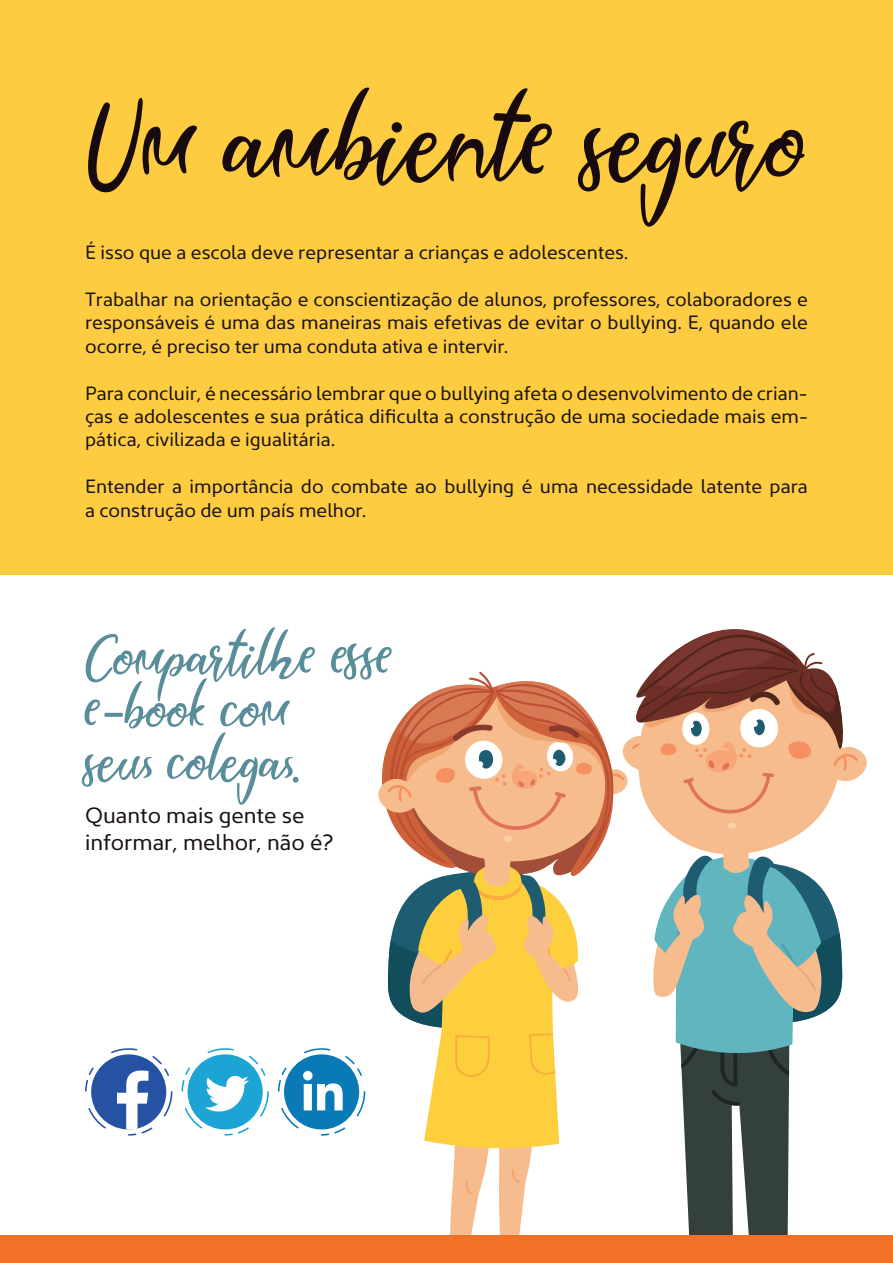
<style>
.page{position:relative;width:893px;height:1263px;background:#fff}
.page>*{position:absolute;margin:0;border:0;box-sizing:border-box;transform-origin:0 0}
.t1{font:117.15px "Visually";color:#180b0f}
.t2{font:60px/52.5px "Visually";color:#5a8d9a}
.t3{font:22.5px/27px "Kyrial Sans Pro";color:#191312}
.t4{font:19.5px/23.4px "Kyrial Sans Pro";color:#191312;text-align:justify}
</style>
<div class="page">
<svg style="left:378px;top:629px;width:489px;height:606px"></svg>
<div style="left:0;top:0;width:893px;height:574px;background:#fecc41"></div>
<div style="left:0;top:1235px;width:893px;height:28px;background:#f37126"></div>
<svg style="left:85px;top:1048px;width:87px;height:87px"></svg>
<svg style="left:181px;top:1048px;width:88px;height:87px"></svg>
<svg style="left:278px;top:1048px;width:87px;height:87px"></svg>
<h1 class="t1" style="left:85px;top:56px;width:726px">Um ambiente seguro</h1>
<p class="t4" style="left:85px;top:240px;width:545px">É isso que a escola deve representar a crianças e adolescentes.</p>
<p class="t4" style="left:85px;top:286px;width:724px">Trabalhar na orientação e conscientização de alunos, professores, colaboradores e responsáveis é uma das maneiras mais efetivas de evitar o bullying. E, quando ele ocorre, é preciso ter uma conduta ativa e intervir.</p>
<p class="t4" style="left:85px;top:380px;width:724px">Para concluir, é necessário lembrar que o bullying afeta o desenvolvimento de crian&shy;ças e adolescentes e sua prática dificulta a construção de uma sociedade mais em&shy;pática, civilizada e igualitária.</p>
<p class="t4" style="left:85px;top:474px;width:724px">Entender a importância do combate ao bullying é uma necessidade latente para a construção de um país melhor.</p>
<h2 class="t2" style="left:85px;top:631px;width:310px">Compartilhe esse e-book com<br>seus colegas.</h2>
<p class="t3" style="left:85px;top:800px;width:250px">Quanto mais gente se informar, melhor, não é?</p>
</div>
